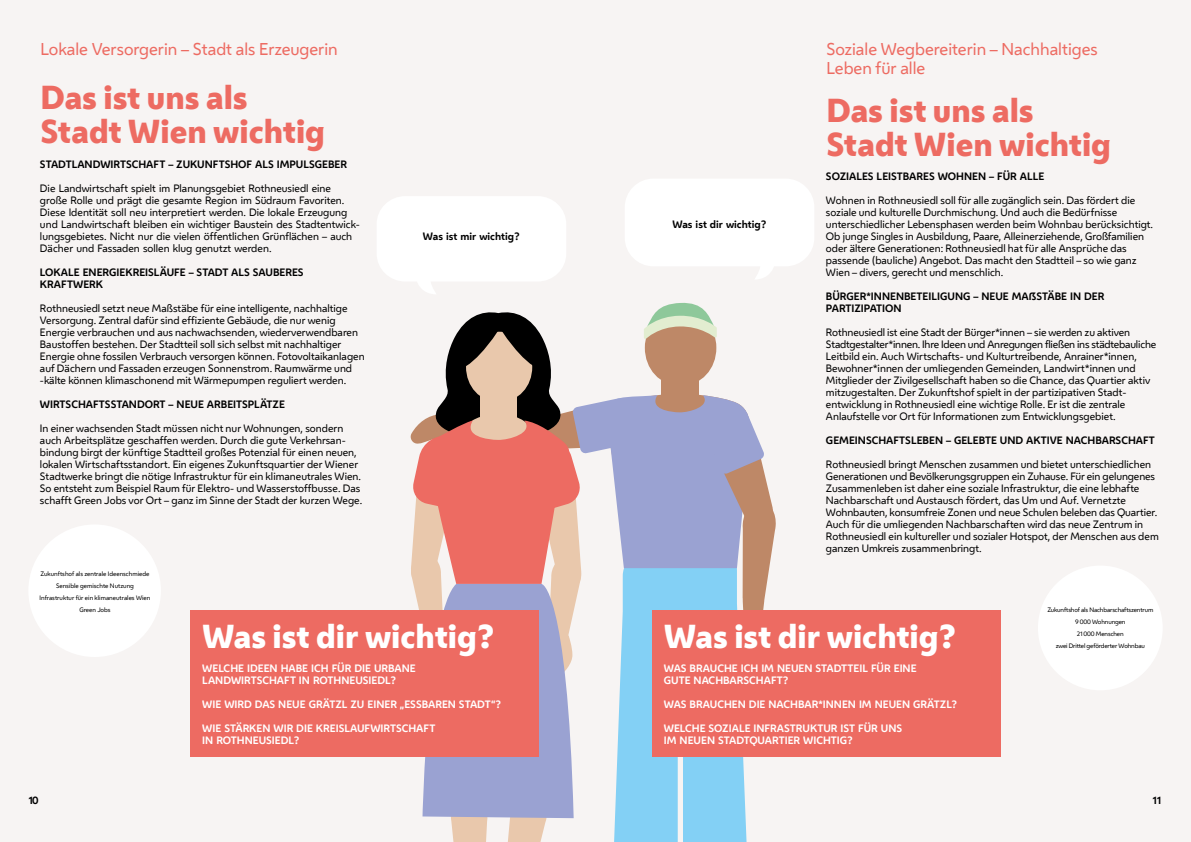
<style>
.page{position:relative;width:1191px;height:842px;background:#f7f4f3}
.page>*{position:absolute;margin:0;border:0;box-sizing:border-box;transform-origin:0 0}
.Überschrift{font:800 31px "Wiener Melange";color:#ed6b62}
.Überschrift-2{font:800 31px "Wiener Melange";color:#fff}
.Untertitel{font:16px "Wiener Melange";color:#ed6b62}
.Fließtext{font:10px/12px "Wiener Melange";color:#000}
.Absatzüberschrift{font:10px/12px "Wiener Melange";color:#000}
.Absatzüberschrift-2{font:700 10px "Wiener Melange";color:#fff}
.Absatzüberschrift-3{font:700 10px/12px "Wiener Melange";color:#000}
.Auszeichnung_Fließte{font:700 10px "Wiener Melange";color:#000}
.Impressum{font:6px "Wiener Melange";color:#000}
.Impressum-2{font:6px "Wiener Melange";letter-spacing:-.02em;color:#000}
</style>
<div class="page">
<div style="left:1038px;top:566px;width:124px;height:124px;background:#fff;border-radius:50%"></div>
<svg style="left:409px;top:302px;width:367px;height:540px"></svg>
<div style="left:652px;top:611px;width:348px;height:146px;background:#ed6b62"></div>
<div style="left:190px;top:611px;width:349px;height:146px;background:#ed6b62"></div>
<div style="left:28px;top:524px;width:133px;height:133px;background:#fff;border-radius:50%"></div>
<svg style="left:377px;top:197px;width:189px;height:97px"></svg>
<svg style="left:625px;top:179px;width:189px;height:100px"></svg>
<p class="Untertitel" style="left:40px;top:39px;width:299px">Lokale Versorgerin – Stadt als Erzeugerin</p>
<p class="Überschrift" style="left:40px;top:77px;width:209px">Das ist uns als</p>
<p class="Überschrift" style="left:40px;top:111px;width:286px">Stadt Wien wichtig</p>
<p class="Absatzüberschrift-3" style="left:40px;top:158px;width:309px">STADTLANDWIRTSCHAFT – ZUKUNFTSHOF ALS IMPULSGEBER</p>
<p class="Absatzüberschrift" style="left:40px;top:182px;width:321px">Die Landwirtschaft spielt im Planungsgebiet Rothneusiedl eine große Rolle und prägt die gesamte Region im Südraum Favoriten.<br>Diese Identität soll neu interpretiert werden. Die lokale Erzeugung und Landwirtschaft bleiben ein wichtiger Baustein des Stadtentwick&shy;lungsgebietes. Nicht nur die vielen öffentlichen Grünflächen – auch Dächer und Fassaden sollen klug genutzt werden.</p>
<p class="Absatzüberschrift-3" style="left:40px;top:266px;width:265px">LOKALE ENERGIEKREISLÄUFE – STADT ALS SAUBERES<br>KRAFTWERK</p>
<p class="Fließtext" style="left:40px;top:302px;width:326px">Rothneusiedl setzt neue Maßstäbe für eine intelligente, nachhaltige Versorgung. Zentral dafür sind effiziente Gebäude, die nur wenig Energie verbrauchen und aus nachwachsenden, wiederverwendbaren Baustoffen bestehen. Der Stadtteil soll sich selbst mit nachhaltiger Energie ohne fossilen Verbrauch versorgen können. Fotovoltaikanlagen auf Dächern und Fassaden erzeugen Sonnenstrom. Raumwärme und -kälte können klimaschonend mit Wärmepumpen reguliert werden.</p>
<p class="Absatzüberschrift-3" style="left:40px;top:398px;width:246px">WIRTSCHAFTSSTANDORT – NEUE ARBEITSPLÄTZE</p>
<p class="Fließtext" style="left:40px;top:422px;width:324px">In einer wachsenden Stadt müssen nicht nur Wohnungen, sondern auch Arbeitsplätze geschaffen werden. Durch die gute Verkehrsan&shy;bindung birgt der künftige Stadtteil großes Potenzial für einen neuen, lokalen Wirtschaftsstandort. Ein eigenes Zukunftsquartier der Wiener Stadtwerke bringt die nötige Infrastruktur für ein klimaneutrales Wien.<br>So entsteht zum Beispiel Raum für Elektro- und Wasserstoffbusse. Das schafft Green Jobs vor Ort – ganz im Sinne der Stadt der kurzen Wege.</p>
<p class="Impressum" style="left:40px;top:570px;width:111px">Zukunftshof als zentrale Ideenschmiede</p>
<p class="Impressum" style="left:56px;top:582px;width:79px">Sensible gemischte Nutzung</p>
<p class="Impressum" style="left:40px;top:594px;width:112px">Infrastruktur für ein klimaneutrales Wien</p>
<p class="Impressum" style="left:79px;top:606px;width:33px">Green Jobs</p>
<p class="Absatzüberschrift-3" style="left:423px;top:230px;width:98px">Was ist mir wichtig?</p>
<p class="Überschrift-2" style="left:202px;top:616px;width:294px">Was ist dir wichtig?</p>
<p class="Absatzüberschrift-2" style="left:202px;top:662px;width:215px">WELCHE IDEEN HABE ICH FÜR DIE URBANE</p>
<p class="Absatzüberschrift-2" style="left:202px;top:674px;width:195px">LANDWIRTSCHAFT IN ROTHNEUSIEDL?</p>
<p class="Absatzüberschrift-2" style="left:202px;top:698px;width:300px">WIE WIRD DAS NEUE GRÄTZL ZU EINER „ESSBAREN STADT“?</p>
<p class="Absatzüberschrift-2" style="left:202px;top:722px;width:234px">WIE STÄRKEN WIR DIE KREISLAUFWIRTSCHAFT</p>
<p class="Absatzüberschrift-2" style="left:202px;top:734px;width:99px">IN ROTHNEUSIEDL?</p>
<p class="Absatzüberschrift-3" style="left:672px;top:218px;width:96px">Was ist dir wichtig?</p>
<p class="Untertitel" style="left:826px;top:39px;width:273px">Soziale Wegbereiterin – Nachhaltiges</p>
<p class="Untertitel" style="left:826px;top:58px;width:101px">Leben für alle</p>
<p class="Überschrift" style="left:826px;top:91px;width:209px">Das ist uns als</p>
<p class="Überschrift" style="left:826px;top:125px;width:286px">Stadt Wien wichtig</p>
<p class="Absatzüberschrift-3" style="left:826px;top:170px;width:220px">SOZIALES LEISTBARES WOHNEN – FÜR ALLE</p>
<p class="Fließtext" style="left:826px;top:194px;width:329px">Wohnen in Rothneusiedl soll für alle zugänglich sein. Das fördert die soziale und kulturelle Durchmischung. Und auch die Bedürfnisse unterschiedlicher Lebensphasen werden beim Wohnbau berücksichtigt.<br>Ob junge Singles in Ausbildung, Paare, Alleinerziehende, Großfamilien oder ältere Generationen: Rothneusiedl hat für alle Ansprüche das passende (bauliche) Angebot. Das macht den Stadtteil – so wie ganz Wien – divers, gerecht und menschlich.</p>
<p class="Absatzüberschrift-3" style="left:826px;top:290px;width:280px">BÜRGER*INNENBETEILIGUNG – NEUE MAẞSTÄBE IN DER<br>PARTIZIPATION</p>
<p class="Fließtext" style="left:826px;top:326px;width:306px">Rothneusiedl ist eine Stadt der Bürger*innen – sie werden zu aktiven</p>
<p class="Fließtext" style="left:826px;top:338px;width:332px">Stadtgestalter*innen. Ihre Ideen und Anregungen fließen ins städtebauliche<br>Leitbild ein. Auch Wirtschafts- und Kulturtreibende, Anrainer*innen,<br>Bewohner*innen der umliegenden Gemeinden, Landwirt*innen und</p>
<p class="Fließtext" style="left:826px;top:374px;width:326px">Mitglieder der Zivilgesellschaft haben so die Chance, das Quartier aktiv</p>
<p class="Fließtext" style="left:826px;top:386px;width:302px;text-align:justify">mitzugestalten. Der Zukunftshof spielt in der partizipativen Stadt&shy;entwicklung in Rothneusiedl eine wichtige Rolle. Er ist die zentrale Anlaufstelle vor Ort für Informationen zum Entwicklungsgebiet.</p>
<p class="Absatzüberschrift-3" style="left:826px;top:434px;width:330px">GEMEINSCHAFTSLEBEN – GELEBTE UND AKTIVE NACHBARSCHAFT</p>
<p class="Fließtext" style="left:826px;top:458px;width:334px">Rothneusiedl bringt Menschen zusammen und bietet unterschiedlichen Generationen und Bevölkerungsgruppen ein Zuhause. Für ein gelungenes Zusammenleben ist daher eine soziale Infrastruktur, die eine lebhafte Nachbarschaft und Austausch fördert, das Um und Auf. Vernetzte Wohnbauten, konsumfreie Zonen und neue Schulen beleben das Quartier.<br>Auch für die umliegenden Nachbarschaften wird das neue Zentrum in Rothneusiedl ein kultureller und sozialer Hotspot, der Menschen aus dem</p>
<p class="Fließtext" style="left:826px;top:542px;width:157px">ganzen Umkreis zusammenbringt.</p>
<p class="Überschrift-2" style="left:664px;top:616px;width:294px">Was ist dir wichtig?</p>
<p class="Absatzüberschrift-2" style="left:664px;top:662px;width:254px">WAS BRAUCHE ICH IM NEUEN STADTTEIL FÜR EINE</p>
<p class="Absatzüberschrift-2" style="left:664px;top:674px;width:126px">GUTE NACHBARSCHAFT?</p>
<p class="Absatzüberschrift-2" style="left:664px;top:698px;width:295px">WAS BRAUCHEN DIE NACHBAR*INNEN IM NEUEN GRÄTZL?</p>
<p class="Absatzüberschrift-2" style="left:664px;top:722px;width:240px">WELCHE SOZIALE INFRASTRUKTUR IST FÜR UNS</p>
<p class="Absatzüberschrift-2" style="left:664px;top:734px;width:190px">IM NEUEN STADTQUARTIER WICHTIG?</p>
<p class="Impressum-2" style="left:1047px;top:606px;width:107px">Zukunftshof als Nachbarschaftszentrum</p>
<p class="Impressum-2" style="left:1075px;top:618px;width:52px">9 000 Wohnungen</p>
<p class="Impressum-2" style="left:1076px;top:630px;width:48px">21 000 Menschen</p>
<p class="Impressum-2" style="left:1055px;top:642px;width:91px">zwei Drittel geförderter Wohnbau</p>
<p class="Auszeichnung_Fließte" style="left:28px;top:794px;width:12px">10</p>
<p class="Auszeichnung_Fließte" style="left:1152px;top:794px;width:10px">11</p>
</div>
